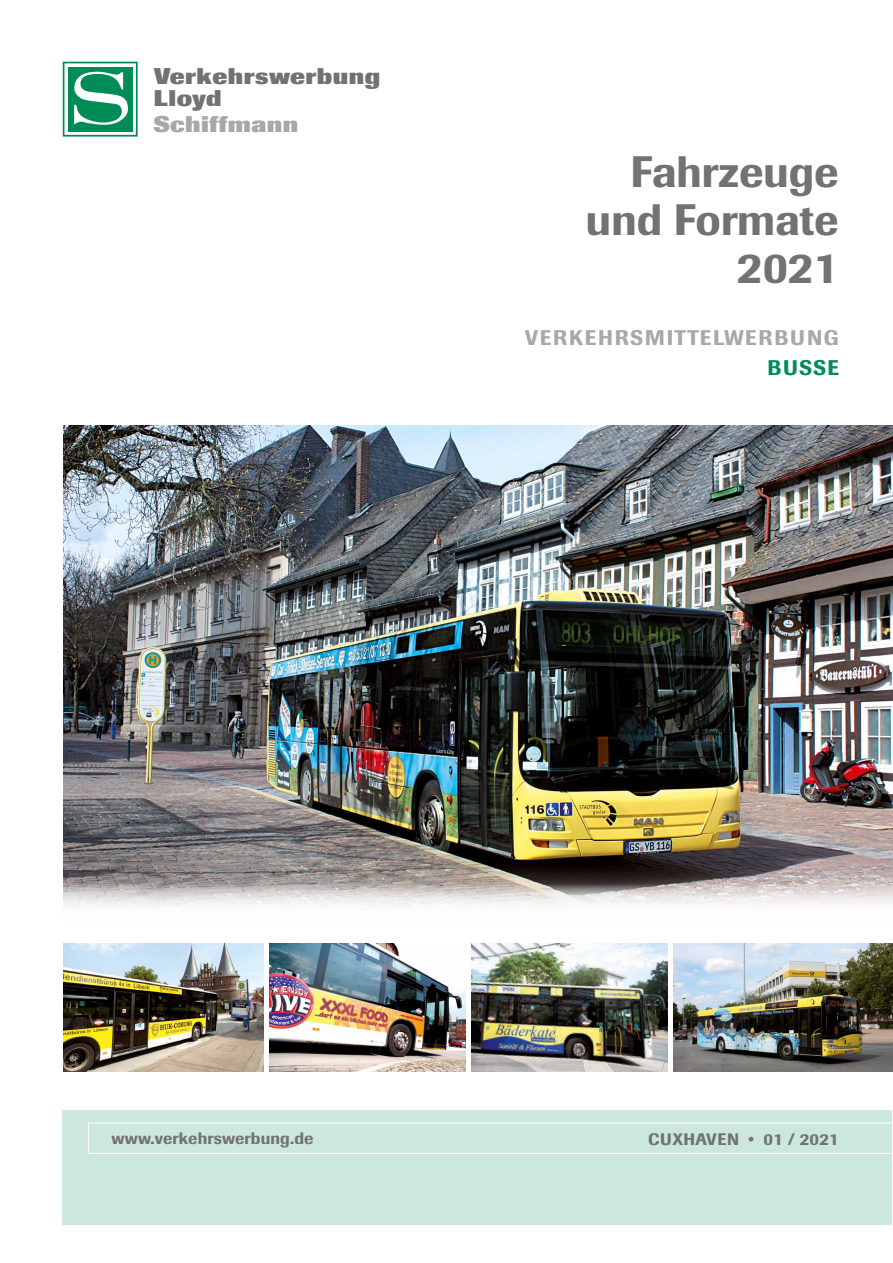
<style>
.page{position:relative;width:893px;height:1263px;background:#fff}
.page>*{position:absolute;margin:0;border:0;box-sizing:border-box;transform-origin:0 0}
.t1{font:500 49.35px "Imago";color:#737272}
.t2{font:500 43.5px/48px "Imago";color:#737272;text-align:right}
.t3{font:800 22.5px/22.5px "Imago";letter-spacing:.02em;color:#737272;scale:1.1 1}
.t4{font:800 22.5px "Imago";letter-spacing:.02em;color:#a8a8a8;scale:1.1 1}
.t5{font:500 21px "Imago";letter-spacing:.08em;color:#a8a8a8}
.t6{font:500 21px "Imago";color:#008c57}
.t7{font:500 16.5px "Imago";letter-spacing:.01em;color:#737272}
</style>
<div class="page">
<img style="left:64px;top:425px;width:829px;height:448px">
<img style="left:270px;top:944px;width:195px;height:127px">
<img style="left:673px;top:944px;width:220px;height:128px">
<img style="left:471px;top:944px;width:197px;height:128px">
<img style="left:64px;top:944px;width:200px;height:128px">
<svg style="left:63px;top:62px;width:75px;height:75px"></svg>
<div style="left:63px;top:1110px;width:829px;height:115px;background:#cce8dd"></div>
<svg style="left:88px;top:1123px;width:804px;height:31px"></svg>
<svg style="left:63px;top:873px;width:830px;height:34px"></svg>
<h3 class="t3" style="left:154px;top:65px;width:207px">Verkehrswerbung<br>Lloyd</h3>
<h3 class="t4" style="left:154px;top:110px;width:133px">Schiffmann</h3>
<h2 class="t2" style="left:586px;top:148px;width:254px">Fahrzeuge und Formate<br>2021</h2>
<h1 class="t1" style="left:725px;top:234px;width:116px">2019</h1>
<p class="t5" style="left:525px;top:324px;width:315px">verkehrsmittelwerbung</p>
<p class="t6" style="left:767px;top:354px;width:73px">Busse</p>
<p class="t7" style="left:112px;top:1128px;width:203px">www.verkehrswerbung.de</p>
<p class="t7" style="left:648px;top:1129px;width:70px">CUXHAVEN</p>
<p class="t7" style="left:749px;top:1129px;width:92px">• 01 / 2021</p>
</div>
